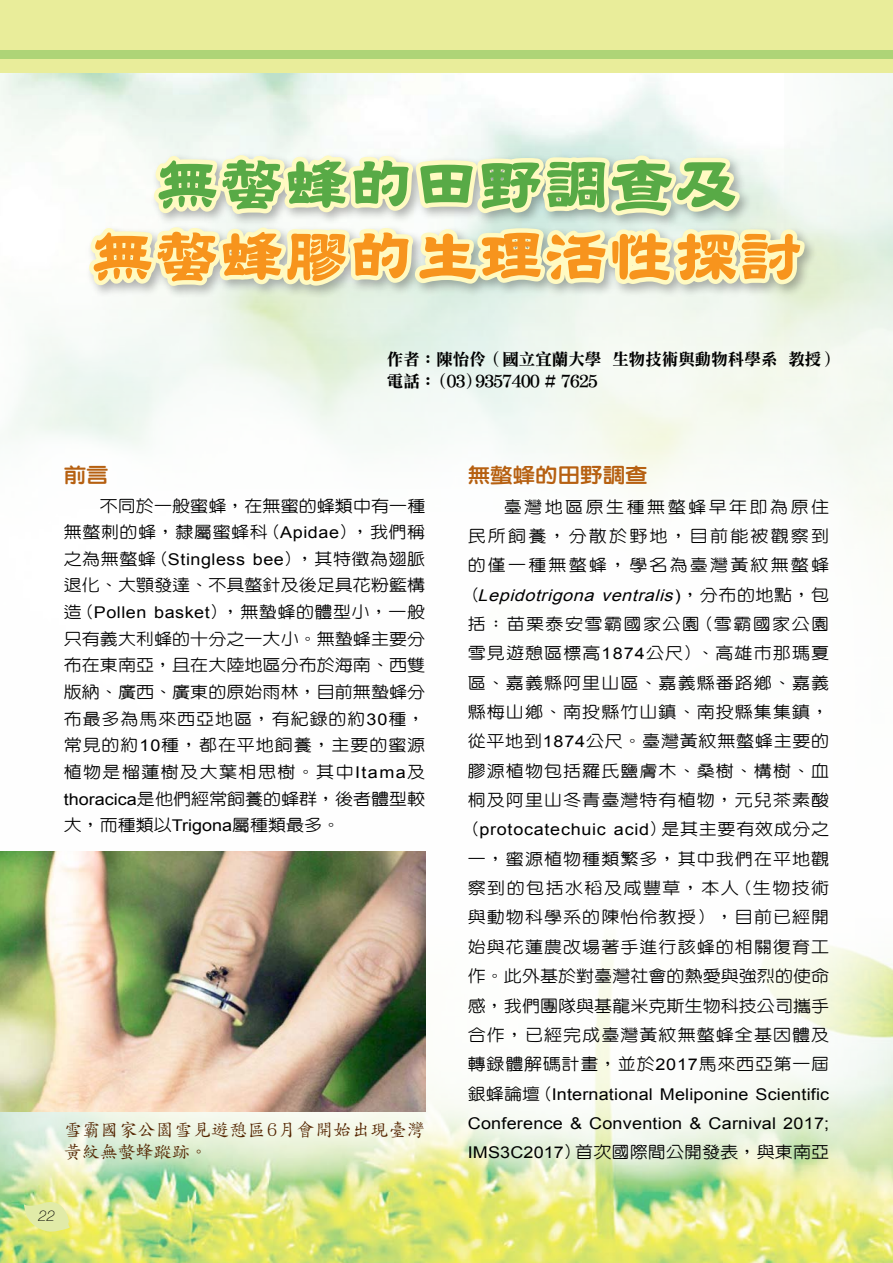
<style>
.page{position:relative;width:893px;height:1263px;background:#fff}
.page>*{position:absolute;margin:0;border:0;box-sizing:border-box;transform-origin:0 0}
.t1{font:72.45px "DF Tan Li W9 WINP BF";letter-spacing:.03em;color:#f7941d;scale:.87 1}
.t2{font:72.45px "DF Tan Li W9 WINP BF";letter-spacing:.03em;color:#58aa46;scale:.87 1}
.t3{font:20.25px "DF Li Yuan W7 WINP BF";color:#b66011;scale:1.11 1}
.t4{font:18px/22.5px "DF Kai Shu W5 WINP BF";letter-spacing:.025em;color:#542400}
.t5{font:16.5px/22.5px "DF Li Song W7 WINP BF";color:#000}
.t6{font:500 16.2px/29.4px "Yen Round";letter-spacing:.06em;color:#000;text-align:justify;scale:1.11 1}
.t7{font:16.2px/29.4px "Arial";letter-spacing:.015em;color:#000;scale:1.11 1}
.t8{font:italic 16.2px "Arial";color:#000;scale:1.11 1}
.t9{font:16.2px "Arial";letter-spacing:.04em;color:#000;scale:1.11 1}
.t10{font:500 16.2px "Yen Round";letter-spacing:.01em;color:#000;scale:1.11 1}
.t11{font:italic 100 15px "Helvetica Neue LT Pro";color:#000}
.s1{font-family:"Arial";font-weight:400}
.s2{font-family:"Yen Round";font-weight:500;font-style:normal}
.s3{font-style:normal}
.s4{font-family:"Yen Round";font-weight:500}
</style>
<div class="page">
<img style="left:0;top:1181px;width:893px;height:82px">
<div style="left:0;top:0;width:893px;height:72px;background:#e9ed9a"></div>
<svg style="left:85px;top:79px;width:725px;height:302px"></svg>
<img style="left:0;top:851px;width:425px;height:261px">
<div style="left:0;top:50px;width:893px;height:8px;background:#aed477"></div>
<svg style="left:24px;top:1197px;width:46px;height:36px;background:#e2ea98"></svg>
<h1 class="t2" style="left:155px;top:148px;width:671px">無螫蜂的田野調查及</h1>
<h1 class="t1" style="left:91px;top:220px;width:820px">無螫蜂膠的生理活性探討</h1>
<p class="t5" style="left:387px;top:347px;width:452px">作者：陳怡伶（國立宜蘭大學 生物技術與動物科學系 教授）電話：（03）9357400 # 7625</p>
<p class="t3" style="left:64px;top:465px;width:42px">前言</p>
<p class="t6" style="left:64px;top:492px;width:327px;line-height:26.7px;text-indent:36px">不同於一般蜜蜂，在無蜜的蜂類中有一種無螫刺的蜂，隸屬蜜蜂科（<span class="s1">Apidae</span>），我們稱之為無螫蜂（<span class="s1">Stingless bee</span>），其特徵為翅脈退化、大顎發達、不具螫針及後足具花粉籃構造（<span class="s1">Pollen basket</span>），無蟄蜂的體型小，一般只有義大利蜂的十分之一大小。無蟄蜂主要分布在東南亞，且在大陸地區分布於海南、西雙版納、廣西、廣東的原始雨林，目前無蟄蜂分布最多為馬來西亞地區，有紀錄的約<span class="s1">30</span>種，常見的約<span class="s1">10</span>種，都在平地飼養，主要的蜜源植物是榴蓮樹及大葉相思樹。其中<span class="s1">Itama</span>及<span class="s1">thoracica</span>是他們經常飼養的蜂群，後者體型較大，而種類以<span class="s1">Trigona</span>屬種類最多。</p>
<p class="t4" style="left:64px;top:1118px;width:363px">雪霸國家公園雪見遊憩區6月會開始出現臺灣黃紋無螫蜂蹤跡。</p>
<p class="t11" style="left:38px;top:1207px;width:18px">22</p>
<p class="t3" style="left:468px;top:465px;width:164px">無螫蜂的田野調查</p>
<p class="t6" style="left:468px;top:492px;width:327px;text-indent:36px">臺灣地區原生種無螫蜂早年即為原住民所飼養，分散於野地，目前能被觀察到的僅一種無螫蜂，學名為臺灣黃紋無螫蜂</p>
<p class="t8" style="left:462px;top:584px;width:332px"><span class="s2">（</span> Lepidotrigona ventralis<span class="s3">)</span> <span class="s2">，分布的地點，包</span></p>
<p class="t6" style="left:468px;top:609px;width:327px">括：苗栗泰安雪霸國家公園（雪霸國家公園雪見遊憩區標高<span class="s1">1874</span>公尺）、高雄市那瑪夏區、嘉義縣阿里山區、嘉義縣番路鄉、嘉義縣梅山鄉、南投縣竹山鎮、南投縣集集鎮，從平地到<span class="s1">1874</span>公尺。臺灣黃紋無螫蜂主要的膠源植物包括羅氏鹽膚木、桑樹、構樹、血桐及阿里山冬青臺灣特有植物，元兒茶素酸</p>
<p class="t9" style="left:462px;top:819px;width:332px"><span class="s4">（</span>protocatechuic acid<span class="s4">）是其主要有效成分之</span></p>
<p class="t6" style="left:468px;top:844px;width:327px">一，蜜源植物種類繁多，其中我們在平地觀察到的包括水稻及咸豐草，本人（生物技術與動物科學系的陳怡伶教授），目前已經開始與花蓮農改場著手進行該蜂的相關復育工作。此外基於對臺灣社會的熱愛與強烈的使命感，我們團隊與基龍米克斯生物科技公司攜手合作，已經完成臺灣黃紋無螫蜂全基因體及轉錄體解碼計畫，並於<span class="s1">2017</span>馬來西亞第一屆</p>
<p class="t7" style="left:468px;top:1079px;width:327px"><span class="s4">銀蜂論壇（</span>International Meliponine Scientific<br>Conference &amp; Convention &amp; Carnival 2017;</p>
<p class="t10" style="left:468px;top:1144px;width:327px"><span class="s1">IMS3C2017</span>）首次國際間公開發表，與東南亞</p>
</div>
